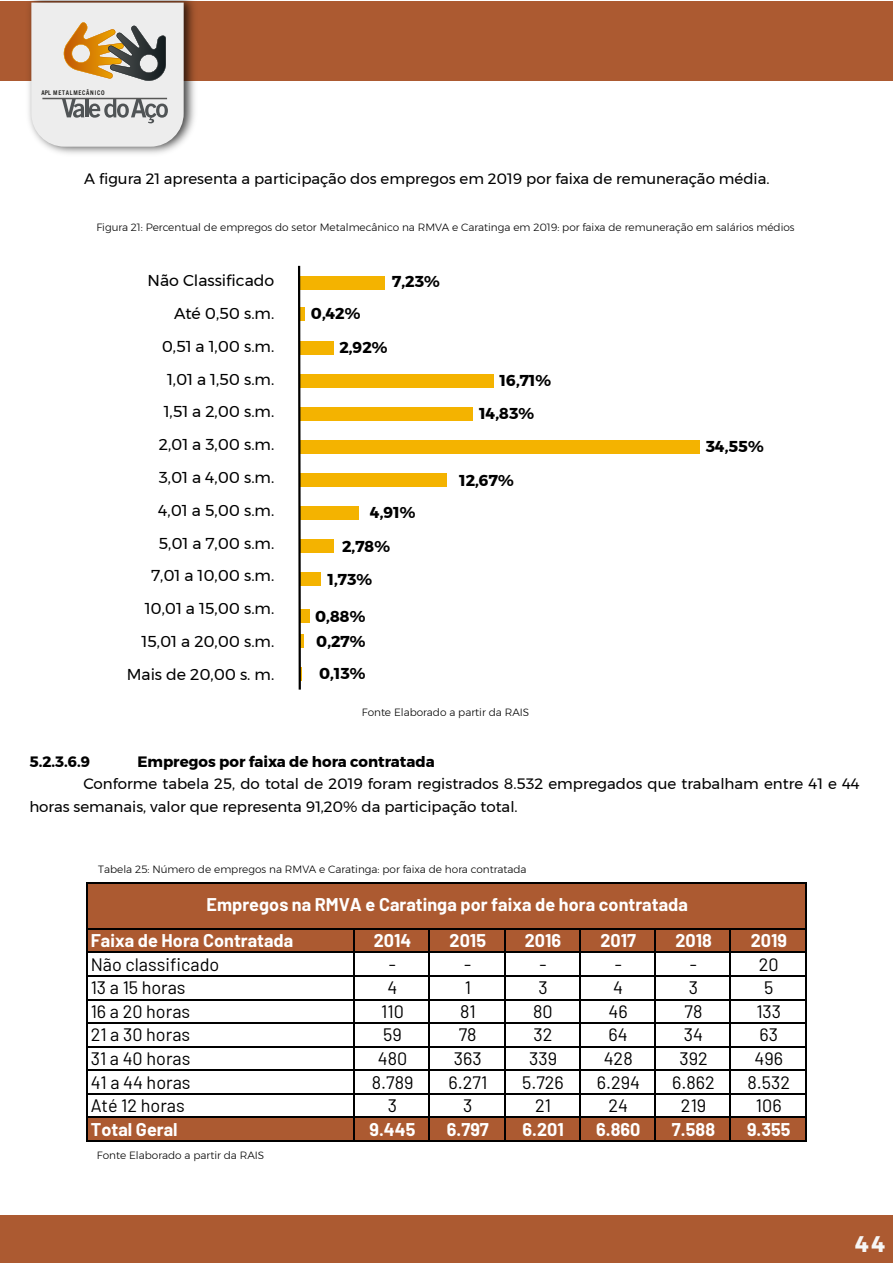
<style>
.page{position:relative;width:893px;height:1263px;background:#fff}
.page>*{position:absolute;margin:0;border:0;box-sizing:border-box;transform-origin:0 0}
.t1{font:700 22.5px "Montserrat";color:#f6f6f6}
.t2{font:18px "Barlow";color:#000}
.t3{font:700 18px "Barlow";color:#fff}
.t4{font:15.75px/32.8px "Montserrat";color:#000;text-align:right}
.t5{font:700 15.75px/33.8px "Montserrat";color:#000}
.t6{font:15px/22.5px "Montserrat";color:#000}
.t7{font:700 15px "Montserrat";color:#000}
.t8{font:300 10.5px "Montserrat";color:#000}
.t9{font:700 condensed 6.45px "Trade Gothic Next LT Pro";letter-spacing:.115em;color:#1d1d1b}
</style>
<div class="page">
<div style="left:0;top:1px;width:893px;height:80px;background:#ac5a31"></div>
<div style="left:0;top:1215px;width:893px;height:48px;background:#ac5a31"></div>
<img style="left:28px;top:0;width:167px;height:154px">
<svg style="left:31px;top:3px;width:153px;height:144px;background:#d5cfc6"></svg>
<hr style="left:42px;top:98px;width:125px;height:1px;background:#575756">
<div style="left:300px;top:308px;width:5px;height:13px;background:#f4b300"></div>
<div style="left:300px;top:341px;width:34px;height:13px;background:#f4b300"></div>
<div style="left:300px;top:374px;width:194px;height:13px;background:#f4b300"></div>
<div style="left:300px;top:407px;width:172px;height:13px;background:#f4b300"></div>
<div style="left:300px;top:440px;width:400px;height:13px;background:#f4b300"></div>
<div style="left:300px;top:473px;width:147px;height:14px;background:#f4b300"></div>
<div style="left:300px;top:507px;width:58px;height:13px;background:#f4b300"></div>
<div style="left:300px;top:540px;width:34px;height:13px;background:#f4b300"></div>
<div style="left:300px;top:572px;width:21px;height:14px;background:#f4b300"></div>
<div style="left:300px;top:609px;width:10px;height:13px;background:#f4b300"></div>
<div style="left:300px;top:276px;width:85px;height:13px;background:#f4b300"></div>
<svg style="left:298px;top:265px;width:5px;height:425px"></svg>
<div style="left:88px;top:883px;width:718px;height:46px;background:#ac5a31"></div>
<div style="left:88px;top:929px;width:718px;height:23px;background:#ac5a31"></div>
<div style="left:88px;top:1117px;width:718px;height:24px;background:#ac5a31"></div>
<hr style="left:87px;top:882px;width:1px;height:260px;background:#000">
<hr style="left:805px;top:883px;width:1px;height:259px;background:#000">
<hr style="left:353px;top:929px;width:2px;height:213px;background:#000">
<hr style="left:429px;top:929px;width:1px;height:213px;background:#000">
<hr style="left:504px;top:929px;width:1px;height:213px;background:#000">
<hr style="left:579px;top:929px;width:2px;height:213px;background:#000">
<hr style="left:654px;top:929px;width:2px;height:213px;background:#000">
<hr style="left:730px;top:929px;width:1px;height:213px;background:#000">
<hr style="left:88px;top:882px;width:718px;height:1px;background:#000">
<hr style="left:88px;top:928px;width:718px;height:1px;background:#000">
<hr style="left:88px;top:952px;width:718px;height:1px;background:#000">
<hr style="left:88px;top:975px;width:718px;height:2px;background:#000">
<hr style="left:88px;top:999px;width:718px;height:1px;background:#000">
<hr style="left:88px;top:1022px;width:718px;height:2px;background:#000">
<hr style="left:88px;top:1046px;width:718px;height:1px;background:#000">
<hr style="left:88px;top:1069px;width:718px;height:2px;background:#000">
<hr style="left:88px;top:1093px;width:718px;height:1px;background:#000">
<hr style="left:88px;top:1117px;width:718px;height:1px;background:#000">
<hr style="left:88px;top:1140px;width:718px;height:2px;background:#000">
<p class="t9" style="left:42px;top:89px;width:64px">APL METALMECÂNICO</p>
<h3 class="t6" style="left:84px;top:167px;width:687px">A figura 21 apresenta a participação dos empregos em 2019 por faixa de remuneração média.</h3>
<p class="t8" style="left:96px;top:220px;width:700px">Figura 21: Percentual de empregos do setor Metalmecânico na RMVA e Caratinga em 2019: por faixa de remuneração em salários médios</p>
<h3 class="t4" style="left:127px;top:264px;width:149px">Não Classificado<br>Até 0,50 s.m.<br>0,51 a 1,00 s.m.<br>1,01 a 1,50 s.m.<br>1,51 a 2,00 s.m.<br>2,01 a 3,00 s.m.<br>3,01 a 4,00 s.m.<br>4,01 a 5,00 s.m.<br>5,01 a 7,00 s.m.<br>7,01 a 10,00 s.m.<br>10,01 a 15,00 s.m.<br>15,01 a 20,00 s.m.<br>Mais de 20,00 s. m.</h3>
<h3 class="t5" style="left:392px;top:264px;width:49px">7,23%</h3>
<h3 class="t5" style="left:339px;top:297px;width:50px;text-indent:-28px">0,42%<br>2,92%</h3>
<h3 class="t5" style="left:370px;top:495px;width:47px">4,91%</h3>
<h3 class="t5" style="left:342px;top:529px;width:50px">2,78%</h3>
<h3 class="t5" style="left:328px;top:563px;width:46px">1,73%</h3>
<h3 class="t5" style="left:315px;top:603px;width:52px;line-height:25.7px">0,88%<br>0,27%</h3>
<h3 class="t5" style="left:319px;top:657px;width:48px">0,13%</h3>
<h3 class="t5" style="left:480px;top:364px;width:73px;line-height:32.8px;text-indent:20px">16,71%<br>14,83%</h3>
<h3 class="t5" style="left:459px;top:463px;width:56px">12,67%</h3>
<p class="t8" style="left:362px;top:704px;width:169px">Fonte Elaborado a partir da RAIS</p>
<h3 class="t5" style="left:706px;top:430px;width:60px">34,55%</h3>
<h3 class="t7" style="left:29px;top:749px;width:63px">5.2.3.6.9</h3>
<h3 class="t7" style="left:137px;top:749px;width:299px">Empregos por faixa de hora contratada</h3>
<h3 class="t6" style="left:29px;top:772px;width:832px;text-indent:54px">Conforme tabela 25, do total de 2019 foram registrados 8.532 empregados que trabalham entre 41 e 44 horas semanais, valor que representa 91,20% da participação total.</h3>
<p class="t8" style="left:98px;top:861px;width:430px">Tabela 25: Número de empregos na RMVA e Caratinga: por faixa de hora contratada</p>
<h2 class="t3" style="left:207px;top:891px;width:483px">Empregos na RMVA e Caratinga por faixa de hora contratada</h2>
<h2 class="t3" style="left:91px;top:927px;width:204px">Faixa de Hora Contratada</h2>
<h2 class="t3" style="left:374px;top:927px;width:39px">2014</h2>
<h2 class="t3" style="left:450px;top:927px;width:38px">2015</h2>
<h2 class="t3" style="left:525px;top:927px;width:38px">2016</h2>
<h2 class="t3" style="left:600px;top:927px;width:37px">2017</h2>
<h2 class="t3" style="left:675px;top:927px;width:38px">2018</h2>
<h2 class="t3" style="left:751px;top:927px;width:38px">2019</h2>
<h2 class="t2" style="left:91px;top:951px;width:130px">Não classificado</h2>
<h2 class="t2" style="left:389px;top:951px;width:9px">-</h2>
<h2 class="t2" style="left:464px;top:951px;width:9px">-</h2>
<h2 class="t2" style="left:539px;top:951px;width:9px">-</h2>
<h2 class="t2" style="left:615px;top:951px;width:9px">-</h2>
<h2 class="t2" style="left:690px;top:951px;width:9px">-</h2>
<h2 class="t2" style="left:759px;top:951px;width:21px">20</h2>
<h2 class="t2" style="left:91px;top:975px;width:96px">13 a 15 horas</h2>
<h2 class="t2" style="left:388px;top:975px;width:11px">4</h2>
<h2 class="t2" style="left:465px;top:975px;width:8px">1</h2>
<h2 class="t2" style="left:538px;top:975px;width:11px">3</h2>
<h2 class="t2" style="left:613px;top:975px;width:11px">4</h2>
<h2 class="t2" style="left:689px;top:975px;width:11px">3</h2>
<h2 class="t2" style="left:764px;top:975px;width:11px">5</h2>
<h2 class="t2" style="left:91px;top:998px;width:101px">16 a 20 horas</h2>
<h2 class="t2" style="left:381px;top:998px;width:24px">110</h2>
<h2 class="t2" style="left:460px;top:998px;width:17px">81</h2>
<h2 class="t2" style="left:533px;top:998px;width:21px">80</h2>
<h2 class="t2" style="left:609px;top:998px;width:21px">46</h2>
<h2 class="t2" style="left:685px;top:998px;width:19px">78</h2>
<h2 class="t2" style="left:756px;top:998px;width:26px">133</h2>
<h2 class="t2" style="left:91px;top:1022px;width:101px">21 a 30 horas</h2>
<h2 class="t2" style="left:383px;top:1022px;width:20px">59</h2>
<h2 class="t2" style="left:459px;top:1022px;width:19px">78</h2>
<h2 class="t2" style="left:533px;top:1022px;width:20px">32</h2>
<h2 class="t2" style="left:609px;top:1022px;width:21px">64</h2>
<h2 class="t2" style="left:684px;top:1022px;width:21px">34</h2>
<h2 class="t2" style="left:759px;top:1022px;width:20px">63</h2>
<h2 class="t2" style="left:91px;top:1045px;width:101px">31 a 40 horas</h2>
<h2 class="t2" style="left:378px;top:1045px;width:31px">480</h2>
<h2 class="t2" style="left:454px;top:1045px;width:29px">363</h2>
<h2 class="t2" style="left:529px;top:1045px;width:30px">339</h2>
<h2 class="t2" style="left:604px;top:1045px;width:31px">428</h2>
<h2 class="t2" style="left:679px;top:1045px;width:30px">392</h2>
<h2 class="t2" style="left:754px;top:1045px;width:30px">496</h2>
<h2 class="t2" style="left:91px;top:1069px;width:101px">41 a 44 horas</h2>
<h2 class="t2" style="left:372px;top:1069px;width:43px">8.789</h2>
<h2 class="t2" style="left:449px;top:1069px;width:40px">6.271</h2>
<h2 class="t2" style="left:522px;top:1069px;width:43px">5.726</h2>
<h2 class="t2" style="left:597px;top:1069px;width:45px">6.294</h2>
<h2 class="t2" style="left:672px;top:1069px;width:44px">6.862</h2>
<h2 class="t2" style="left:748px;top:1069px;width:44px">8.532</h2>
<h2 class="t2" style="left:91px;top:1093px;width:96px">Até 12 horas</h2>
<h2 class="t2" style="left:388px;top:1092px;width:11px">3</h2>
<h2 class="t2" style="left:463px;top:1092px;width:11px">3</h2>
<h2 class="t2" style="left:535px;top:1092px;width:18px">21</h2>
<h2 class="t2" style="left:608px;top:1092px;width:21px">24</h2>
<h2 class="t2" style="left:681px;top:1092px;width:27px">219</h2>
<h2 class="t2" style="left:756px;top:1092px;width:27px">106</h2>
<h2 class="t3" style="left:91px;top:1116px;width:88px">Total Geral</h2>
<h2 class="t3" style="left:370px;top:1116px;width:48px">9.445</h2>
<h2 class="t3" style="left:447px;top:1116px;width:44px">6.797</h2>
<h2 class="t3" style="left:523px;top:1116px;width:43px">6.201</h2>
<h2 class="t3" style="left:596px;top:1116px;width:46px">6.860</h2>
<h2 class="t3" style="left:672px;top:1116px;width:45px">7.588</h2>
<h2 class="t3" style="left:747px;top:1116px;width:45px">9.355</h2>
<p class="t8" style="left:97px;top:1148px;width:169px">Fonte Elaborado a partir da RAIS</p>
<h1 class="t1" style="left:856px;top:1225px;width:31px">44</h1>
</div>
